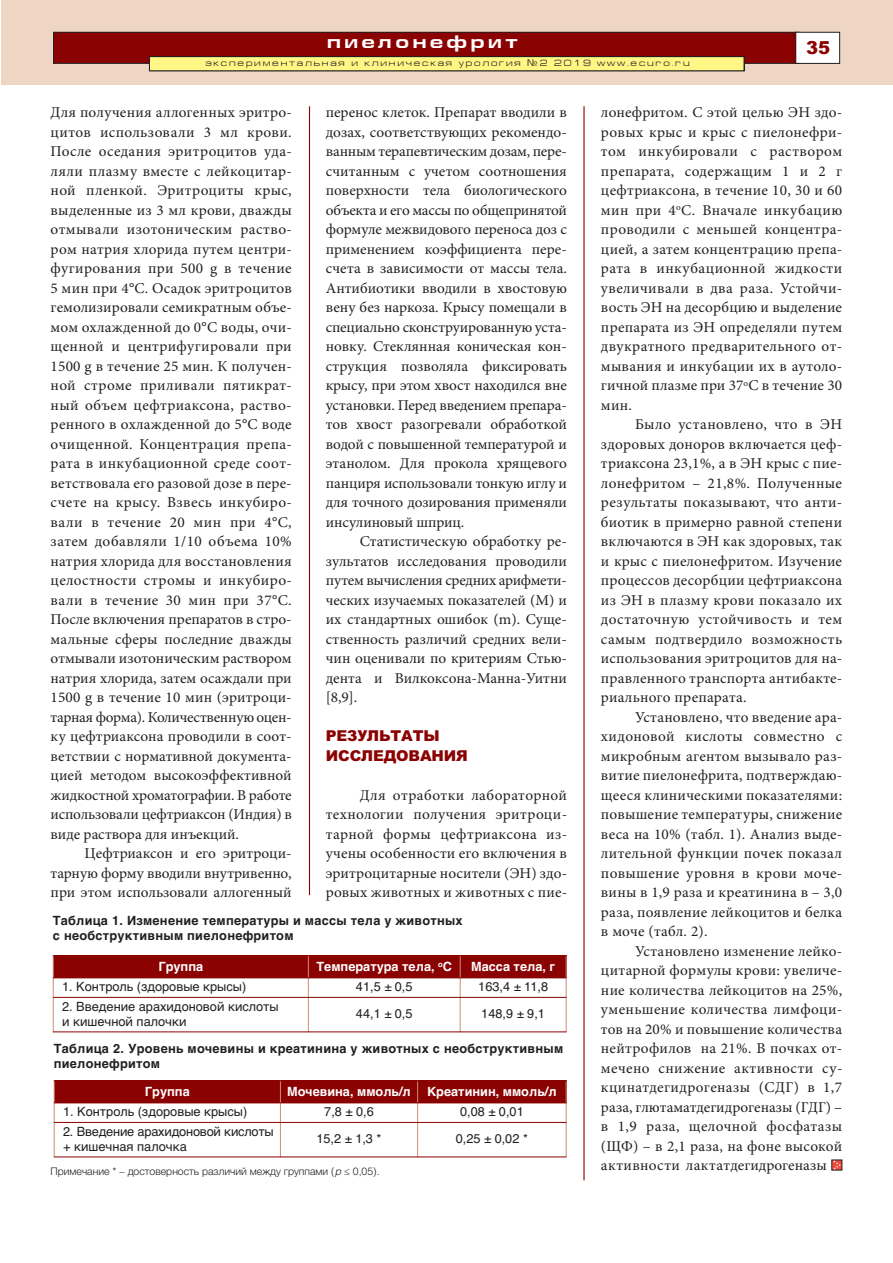
<style>
.page{position:relative;width:893px;height:1263px;background:#fff}
.page>*{position:absolute;margin:0;border:0;box-sizing:border-box;transform-origin:0 0}
.t1{font:700 18px "Europe Ext";letter-spacing:.2em;color:#fff}
.t2{font:900 18px "Arial";color:#8b0202}
.t3{font:15px/19.5px "Minion Pro";letter-spacing:.005em;color:#231f20;text-align:justify}
.t4{font:900 15px/19.5px "Arial";letter-spacing:-.01em;color:#8b0202}
.t5{font:12.75px/15px "Helvetica";color:#231f20}
.t6{font:700 12.75px/15px "Helvetica";letter-spacing:.02em;color:#231f20}
.t7{font:700 12.75px "Helvetica";color:#fff}
.t8{font:300 10.5px "Helvetica";color:#231f20}
.t9{font:9px "Europe Ext Normal";letter-spacing:.2em;color:#231f20}
.s1{font-family:"Europe"}
.s2{font-style:italic}
</style>
<div class="page">
<div style="left:1px;top:0;width:892px;height:85px;background:#eed5c4"></div>
<div style="left:54px;top:33px;width:745px;height:30px;background:#8b0202"></div>
<div style="left:53px;top:32px;width:746px;height:32px;border:1px solid #231f20"></div>
<div style="left:796px;top:33px;width:43px;height:30px;background:#fff"></div>
<div style="left:795px;top:32px;width:45px;height:32px;border:1px solid #231f20"></div>
<div style="left:150px;top:57px;width:594px;height:13px;background:#fff685"></div>
<div style="left:149px;top:56px;width:595px;height:15px;border:1px solid #231f20"></div>
<hr style="left:309px;top:106px;width:1px;height:789px;background:#8b0202">
<hr style="left:583px;top:106px;width:2px;height:1074px;background:#8b0202">
<div style="left:831px;top:1160px;width:11px;height:10px;border:1px solid #231f20"></div>
<svg style="left:832px;top:1159px;width:10px;height:11px"></svg>
<div style="left:53px;top:955px;width:255px;height:23px;background:#8b0202"></div>
<div style="left:308px;top:955px;width:152px;height:23px;background:#8b0202"></div>
<div style="left:460px;top:955px;width:106px;height:23px;background:#8b0202"></div>
<hr style="left:53px;top:955px;width:1px;height:77px;background:#cd8d78">
<hr style="left:308px;top:955px;width:1px;height:77px;background:#cd8d78">
<hr style="left:460px;top:955px;width:1px;height:77px;background:#cd8d78">
<hr style="left:566px;top:955px;width:1px;height:77px;background:#cd8d78">
<hr style="left:53px;top:955px;width:513px;height:1px;background:#8b0202">
<hr style="left:53px;top:977px;width:513px;height:1px;background:#8b0202">
<hr style="left:53px;top:997px;width:513px;height:1px;background:#8b0202">
<hr style="left:53px;top:1031px;width:513px;height:1px;background:#8b0202">
<div style="left:54px;top:1080px;width:226px;height:23px;background:#8b0202"></div>
<div style="left:280px;top:1080px;width:138px;height:23px;background:#8b0202"></div>
<div style="left:418px;top:1080px;width:148px;height:23px;background:#8b0202"></div>
<hr style="left:54px;top:1080px;width:1px;height:77px;background:#cd8d78">
<hr style="left:280px;top:1080px;width:1px;height:77px;background:#cd8d78">
<hr style="left:417px;top:1080px;width:1px;height:77px;background:#cd8d78">
<hr style="left:566px;top:1080px;width:1px;height:77px;background:#cd8d78">
<hr style="left:54px;top:1080px;width:512px;height:1px;background:#8b0202">
<hr style="left:54px;top:1102px;width:512px;height:1px;background:#8b0202">
<hr style="left:54px;top:1122px;width:512px;height:1px;background:#8b0202">
<hr style="left:54px;top:1156px;width:512px;height:1px;background:#8b0202">
<p class="t1" style="left:327px;top:31px;width:192px">пиелонефрит</p>
<p class="t2" style="left:806px;top:37px;width:26px">35</p>
<p class="t9" style="left:205px;top:57px;width:486px">экспериментальная и клиническая урология <span class="s1">¹</span>2 2019 www.ecuro.ru</p>
<p class="t3" style="left:51px;top:104px;width:243px">Для получения аллогенных эритро&shy;цитов использовали 3 мл крови.<br>После оседания эритроцитов уда&shy;ляли плазму вместе с лейкоцитар&shy;ной пленкой. Эритроциты крыс, выделенные из 3 мл крови, дважды отмывали изотоническим раство&shy;ром натрия хлорида путем центри&shy;фугирования при 500 g в течение 5 мин при 4°С. Осадок эритроцитов гемолизировали семикратным объе&shy;мом охлажденной до 0°С воды, очи&shy;щенной и центрифугировали при 1500 g в течение 25 мин. К получен&shy;ной строме приливали пятикрат&shy;ный объем цефтриаксона, раство&shy;ренного в охлажденной до 5°С воде очищенной. Концентрация препа&shy;рата в инкубационной среде соот&shy;ветствовала его разовой дозе в пере&shy;счете на крысу. Взвесь инкубиро&shy;вали в течение 20 мин при 4°С, затем добавляли 1/10 объема 10% натрия хлорида для восстановления целостности стромы и инкубиро&shy;вали в течение 30 мин при 37°С.<br>После включения препаратов в стро&shy;мальные сферы последние дважды отмывали изотоническим раствором натрия хлорида, затем осаждали при 1500 g в течение 10 мин (эритроци&shy;тарная форма). Количественную оцен&shy;ку цефтриаксона проводили в соот&shy;ветствии с нормативной документа&shy;цией методом высокоэффективной жидкостной хроматографии. В работе использовали цефтриаксон (Индия) в виде раствора для инъекций.</p>
<p class="t3" style="left:51px;top:845px;width:243px;text-indent:34px">Цефтриаксон и его эритроци&shy;тарную форму вводили внутривенно, при этом использовали аллогенный</p>
<p class="t9" style="left:207px;top:58px;width:486px">экспериментальная и клиническая урология <span class="s1">¹</span>2 2019 www.ecuro.ru</p>
<p class="t3" style="left:601px;top:104px;width:243px">лонефритом. С этой целью ЭН здо&shy;ровых крыс и крыс с пиелонефри&shy;том инкубировали с раствором препарата, содержащим 1 и 2 г цефтриаксона, в течение 10, 30 и 60 мин при 4<sup>o</sup>С. Вначале инкубацию проводили с меньшей концентра&shy;цией, а затем концентрацию препа&shy;рата в инкубационной жидкости увеличивали в два раза. Устойчи&shy;вость ЭН на десорбцию и выделение препарата из ЭН определяли путем двукратного предварительного от&shy;мывания и инкубации их в аутоло&shy;гичной плазме при 37<sup>o</sup>С в течение 30 мин.</p>
<p class="t3" style="left:601px;top:416px;width:243px;text-indent:34px">Было установлено, что в ЭН здоровых доноров включается цеф&shy;триаксона 23,1%, а в ЭН крыс с пие&shy;лонефритом – 21,8%. Полученные результаты показывают, что анти&shy;биотик в примерно равной степени включаются в ЭН как здоровых, так и крыс с пиелонефритом. Изучение процессов десорбции цефтриаксона из ЭН в плазму крови показало их достаточную устойчивость и тем самым подтвердило возможность использования эритроцитов для на&shy;правленного транспорта антибакте&shy;риального препарата.</p>
<p class="t3" style="left:601px;top:708px;width:243px;text-indent:34px">Установлено, что введение ара&shy;хидоновой кислоты совместно с микробным агентом вызывало раз&shy;витие пиелонефрита, подтверждаю&shy;щееся клиническими показателями: повышение температуры, снижение веса на 10% (табл. 1). Анализ выде&shy;лительной функции почек показал повышение уровня в крови моче&shy;вины в 1,9 раза и креатинина в – 3,0 раза, появление лейкоцитов и белка в моче (табл. 2).</p>
<p class="t3" style="left:601px;top:942px;width:243px;text-indent:34px">Установлено изменение лейко&shy;цитарной формулы крови: увеличе&shy;ние количества лейкоцитов на 25%, уменьшение количества лимфоци&shy;тов на 20% и повышение количества нейтрофилов на 21%. В почках от&shy;мечено снижение активности су&shy;кцинатдегидрогеназы (СДГ) в 1,7 раза, глютаматдегидрогеназы (ГДГ) – в 1,9 раза, щелочной фосфатазы (ЩФ) – в 2,1 раза, на фоне высокой активности лактатдегидрогеназы</p>
<p class="t3" style="left:326px;top:104px;width:243px">перенос клеток. Препарат вводили в дозах, соответствующих рекомендо&shy;ванным терапевтическим дозам, пере&shy;считанным с учетом соотношения поверхности тела биологического объекта и его массы по общепринятой формуле межвидового переноса доз с применением коэффициента пере&shy;счета в зависимости от массы тела.<br>Антибиотики вводили в хвостовую вену без наркоза. Крысу помещали в специально сконструированную уста&shy;новку. Стеклянная коническая кон&shy;струкция позволяла фиксировать крысу, при этом хвост находился вне установки. Перед введением препара&shy;тов хвост разогревали обработкой водой с повышенной температурой и этанолом. Для прокола хрящевого панциря использовали тонкую иглу и для точного дозирования применяли инсулиновый шприц.</p>
<p class="t3" style="left:326px;top:533px;width:243px;text-indent:34px">Статистическую обработку ре&shy;зультатов исследования проводили путем вычисления средних арифмети&shy;ческих изучаемых показателей (M) и их стандартных ошибок (m). Суще&shy;ственность различий средних вели&shy;чин оценивали по критериям Стью&shy;дента и Вилкоксона-Манна-Уитни [8,9].</p>
<p class="t4" style="left:326px;top:726px;width:144px">РЕЗУЛЬТАТЫ<br>ИССЛЕДОВАНИЯ</p>
<p class="t3" style="left:326px;top:786px;width:243px;text-indent:34px">Для отработки лабораторной технологии получения эритроци&shy;тарной формы цефтриаксона из&shy;учены особенности его включения в эритроцитарные носители (ЭН) здо&shy;ровых животных и животных с пие-</p>
<p class="t6" style="left:53px;top:913px;width:411px">Таблица 1. Изменение температуры и массы тела у животных с необструктивным пиелонефритом</p>
<p class="t7" style="left:158px;top:959px;width:46px">Группа</p>
<p class="t7" style="left:316px;top:959px;width:137px">Температура тела, <sup>o</sup>С</p>
<p class="t7" style="left:471px;top:959px;width:86px">Масса тела, г</p>
<p class="t5" style="left:62px;top:979px;width:186px">1. Контроль (здоровые крысы)</p>
<p class="t5" style="left:356px;top:979px;width:58px">41,5 ± 0,5</p>
<p class="t5" style="left:478px;top:979px;width:71px">163,4 ± 11,8</p>
<p class="t5" style="left:62px;top:999px;width:218px">2. Введение арахидоновой кислоты и кишечной палочки</p>
<p class="t5" style="left:356px;top:1006px;width:58px">44,1 ± 0,5</p>
<p class="t5" style="left:481px;top:1006px;width:65px">148,9 ± 9,1</p>
<p class="t6" style="left:54px;top:1041px;width:511px">Таблица 2. Уровень мочевины и креатинина у животных с необструктивным пиелонефритом</p>
<p class="t7" style="left:145px;top:1084px;width:46px">Группа</p>
<p class="t7" style="left:287px;top:1084px;width:125px">Мочевина, ммоль/л</p>
<p class="t7" style="left:427px;top:1084px;width:131px">Креатинин, ммоль/л</p>
<p class="t5" style="left:63px;top:1104px;width:186px">1. Контроль (здоровые крысы)</p>
<p class="t5" style="left:324px;top:1104px;width:51px">7,8 ± 0,6</p>
<p class="t5" style="left:460px;top:1104px;width:65px">0,08 ± 0,01</p>
<p class="t5" style="left:63px;top:1124px;width:212px">2. Введение арахидоновой кислоты + кишечная палочка</p>
<p class="t5" style="left:316px;top:1131px;width:67px">15,2 ± 1,3 *</p>
<p class="t5" style="left:456px;top:1131px;width:74px">0,25 ± 0,02 *</p>
<p class="t8" style="left:51px;top:1162px;width:331px">Примечание * – достоверность различий между группами (<span class="s2">p</span> ≤ 0,05).</p>
</div>
